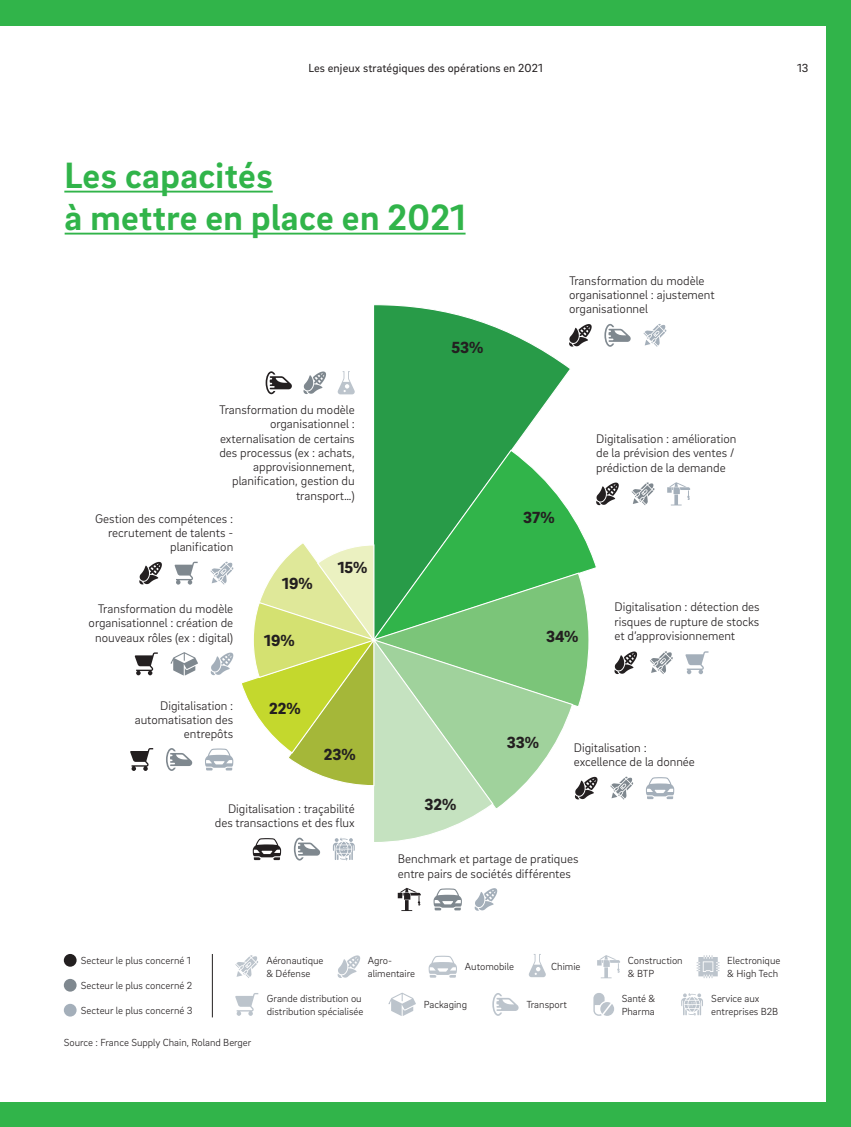
<style>
.page{position:relative;width:851px;height:1127px;background:#fff}
.page>*{position:absolute;margin:0;border:0;box-sizing:border-box;transform-origin:0 0}
.RB_FOC_Inside_Headli{font:700 37.5px/42px "Brix Sans";letter-spacing:.01em;color:#31b44a}
.RB_FOC_Graphic_Numbe{font:900 16.5px "Brix Sans";color:#231f20}
.RB_FOC_Graphic_Text{font:300 12.75px/14.2px "Brix Sans";color:#231f20;text-align:right}
.t1{font:12px "Brix Sans";letter-spacing:.01em;color:#231f20}
.RB_FOC_Graphic_Sourc{font:300 10.5px/12.8px "Brix Sans";color:#231f20}
</style>
<div class="page">
<div style="left:0;top:0;width:850px;height:1127px;background:#31b44a"></div>
<div style="left:0;top:26px;width:825px;height:1075px;background:#fff"></div>
<hr style="left:64px;top:191px;width:209px;height:2px;background:#31b44a">
<hr style="left:65px;top:233px;width:400px;height:2px;background:#31b44a">
<svg style="left:235px;top:955px;width:23px;height:23px"></svg>
<svg style="left:388px;top:992px;width:28px;height:24px"></svg>
<svg style="left:492px;top:993px;width:26px;height:23px"></svg>
<svg style="left:593px;top:993px;width:21px;height:23px"></svg>
<svg style="left:337px;top:955px;width:23px;height:23px"></svg>
<svg style="left:597px;top:955px;width:23px;height:23px"></svg>
<svg style="left:235px;top:993px;width:23px;height:23px"></svg>
<svg style="left:696px;top:955px;width:23px;height:23px"></svg>
<svg style="left:428px;top:955px;width:29px;height:22px"></svg>
<svg style="left:681px;top:993px;width:22px;height:23px"></svg>
<div style="left:64px;top:954px;width:13px;height:13px;background:#231f20;border-radius:50%"></div>
<div style="left:64px;top:979px;width:13px;height:12px;background:#7f888f;border-radius:50%"></div>
<div style="left:64px;top:1004px;width:13px;height:12px;background:#a4afba;border-radius:50%"></div>
<hr style="left:212px;top:954px;width:1px;height:63px;background:#231f20">
<svg style="left:528px;top:954px;width:18px;height:23px"></svg>
<svg style="left:374px;top:304px;width:196px;height:145px"></svg>
<svg style="left:374px;top:449px;width:212px;height:92px;background:#4cb364"></svg>
<svg style="left:174px;top:562px;width:24px;height:23px"></svg>
<svg style="left:210px;top:562px;width:23px;height:23px"></svg>
<svg style="left:139px;top:562px;width:23px;height:22px"></svg>
<svg style="left:569px;top:324px;width:22px;height:23px"></svg>
<svg style="left:604px;top:324px;width:26px;height:23px"></svg>
<svg style="left:643px;top:324px;width:23px;height:23px"></svg>
<svg style="left:610px;top:777px;width:23px;height:22px"></svg>
<svg style="left:646px;top:777px;width:28px;height:22px"></svg>
<svg style="left:596px;top:482px;width:22px;height:23px"></svg>
<svg style="left:631px;top:482px;width:23px;height:23px"></svg>
<svg style="left:667px;top:482px;width:23px;height:23px"></svg>
<svg style="left:614px;top:651px;width:23px;height:23px"></svg>
<svg style="left:650px;top:651px;width:22px;height:23px"></svg>
<svg style="left:685px;top:651px;width:23px;height:23px"></svg>
<svg style="left:397px;top:888px;width:24px;height:23px"></svg>
<svg style="left:433px;top:888px;width:29px;height:22px"></svg>
<svg style="left:474px;top:888px;width:23px;height:23px"></svg>
<svg style="left:242px;top:541px;width:355px;height:319px"></svg>
<svg style="left:205px;top:748px;width:28px;height:22px"></svg>
<svg style="left:130px;top:748px;width:23px;height:23px"></svg>
<svg style="left:166px;top:748px;width:26px;height:23px"></svg>
<svg style="left:170px;top:652px;width:28px;height:23px"></svg>
<svg style="left:211px;top:652px;width:22px;height:23px"></svg>
<svg style="left:135px;top:652px;width:23px;height:23px"></svg>
<svg style="left:303px;top:371px;width:23px;height:23px"></svg>
<svg style="left:265px;top:371px;width:27px;height:23px"></svg>
<svg style="left:337px;top:371px;width:18px;height:23px"></svg>
<p class="t1" style="left:308px;top:61px;width:236px">Les enjeux stratégiques des opérations en 2021</p>
<p class="t1" style="left:796px;top:61px;width:13px">13</p>
<p class="RB_FOC_Inside_Headli" style="left:64px;top:152px;width:402px">Les capacités<br>à mettre en place en 2021</p>
<p class="RB_FOC_Graphic_Text" style="left:219px;top:402px;width:137px">Transformation du modèle organisationnel : externalisation de certains des processus (ex : achats, approvisionnement, planification, gestion du transport…)</p>
<p class="RB_FOC_Graphic_Text" style="left:95px;top:511px;width:140px">Gestion des compétences : recrutement de talents - planification</p>
<p class="RB_FOC_Graphic_Text" style="left:89px;top:601px;width:146px">Transformation du modèle organisationnel : création de nouveaux rôles (ex : digital)</p>
<p class="RB_FOC_Graphic_Text" style="left:135px;top:698px;width:100px">Digitalisation : automatisation des entrepôts</p>
<p class="RB_FOC_Graphic_Numbe" style="left:282px;top:572px;width:32px">19%</p>
<p class="RB_FOC_Graphic_Numbe" style="left:264px;top:629px;width:32px">19%</p>
<p class="RB_FOC_Graphic_Numbe" style="left:338px;top:557px;width:31px">15%</p>
<p class="RB_FOC_Graphic_Numbe" style="left:269px;top:698px;width:33px">22%</p>
<p class="RB_FOC_Graphic_Numbe" style="left:324px;top:743px;width:33px">23%</p>
<p class="RB_FOC_Graphic_Text" style="left:215px;top:801px;width:141px">Digitalisation : traçabilité des transactions et des flux</p>
<p class="RB_FOC_Graphic_Numbe" style="left:451px;top:337px;width:34px">53%</p>
<p class="RB_FOC_Graphic_Numbe" style="left:424px;top:793px;width:33px">32%</p>
<p class="RB_FOC_Graphic_Text" style="left:569px;top:273px;width:147px;text-align:left">Transformation du modèle organisationnel : ajustement organisationnel</p>
<p class="RB_FOC_Graphic_Numbe" style="left:523px;top:507px;width:33px">37%</p>
<p class="RB_FOC_Graphic_Text" style="left:596px;top:431px;width:142px;text-align:left">Digitalisation : amélioration de la prévision des ventes / prédiction de la demande</p>
<p class="RB_FOC_Graphic_Numbe" style="left:546px;top:626px;width:34px">34%</p>
<p class="RB_FOC_Graphic_Text" style="left:614px;top:599px;width:147px;text-align:justify">Digitalisation : détection des risques de rupture de stocks et d’approvisionnement</p>
<p class="RB_FOC_Graphic_Numbe" style="left:506px;top:731px;width:34px">33%</p>
<p class="RB_FOC_Graphic_Text" style="left:573px;top:740px;width:123px;text-align:left">Digitalisation : excellence de la donnée</p>
<p class="RB_FOC_Graphic_Text" style="left:397px;top:851px;width:182px;text-align:left">Benchmark et partage de pratiques entre pairs de sociétés différentes</p>
<p class="RB_FOC_Graphic_Sourc" style="left:81px;top:954px;width:111px">Secteur le plus concerné 1</p>
<p class="RB_FOC_Graphic_Sourc" style="left:81px;top:979px;width:113px">Secteur le plus concerné 2</p>
<p class="RB_FOC_Graphic_Sourc" style="left:81px;top:1003px;width:113px">Secteur le plus concerné 3</p>
<p class="RB_FOC_Graphic_Sourc" style="left:64px;top:1036px;width:189px">Source : France Supply Chain, Roland Berger</p>
<p class="RB_FOC_Graphic_Sourc" style="left:266px;top:954px;width:59px">Aéronautique &amp; Défense</p>
<p class="RB_FOC_Graphic_Sourc" style="left:368px;top:954px;width:49px">Agro&shy;alimentaire</p>
<p class="RB_FOC_Graphic_Sourc" style="left:627px;top:954px;width:56px">Construction &amp; BTP</p>
<p class="RB_FOC_Graphic_Sourc" style="left:465px;top:960px;width:51px">Automobile</p>
<p class="RB_FOC_Graphic_Sourc" style="left:551px;top:960px;width:31px">Chimie</p>
<p class="RB_FOC_Graphic_Sourc" style="left:267px;top:991px;width:98px">Grande distribution ou distribution spécialisée</p>
<p class="RB_FOC_Graphic_Sourc" style="left:424px;top:998px;width:45px">Packaging</p>
<p class="RB_FOC_Graphic_Sourc" style="left:526px;top:998px;width:42px">Transport</p>
<p class="RB_FOC_Graphic_Sourc" style="left:621px;top:991px;width:35px">Santé &amp;<br>Pharma</p>
<p class="RB_FOC_Graphic_Sourc" style="left:727px;top:954px;width:55px">Electronique &amp; High Tech</p>
<p class="RB_FOC_Graphic_Sourc" style="left:711px;top:991px;width:69px">Service aux entreprises B2B</p>
</div>
